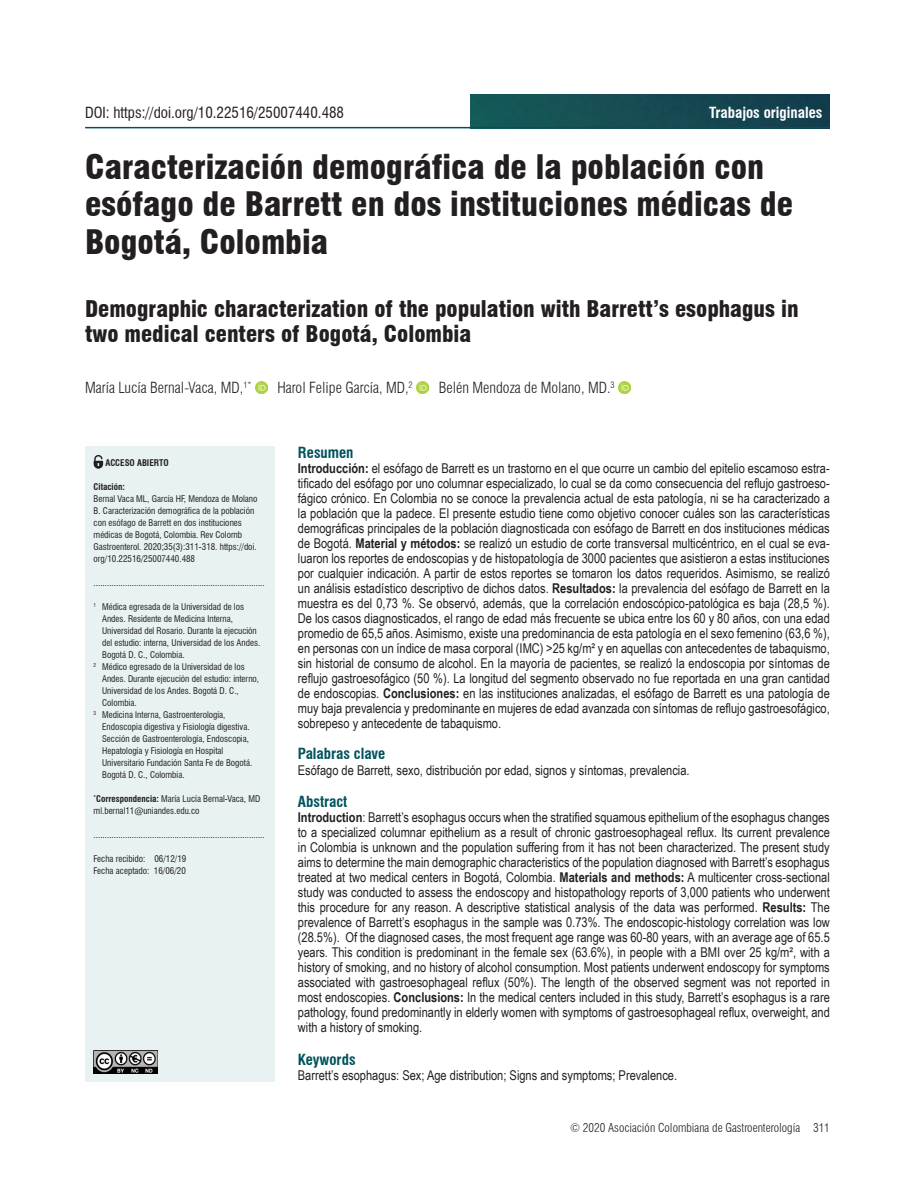
<style>
.page{position:relative;width:915px;height:1188px;background:#fff}
.page>*{position:absolute;margin:0;border:0;box-sizing:border-box;transform-origin:0 0}
.t1{font:900 condensed 33px/37.5px "Swiss 721 BT";color:#231f20}
.t2{font:900 condensed 22.5px/25.5px "Swiss 721 BT";color:#231f20}
.Autores{font:300 condensed 15px "Swiss 721 BT";color:#231f20}
.t3{font:condensed 15px "Swiss 721 BT";color:#231f20}
.t4{font:700 condensed 15px "Swiss 721 BT";color:#00525d}
.t5{font:700 condensed 15px "Swiss 721 BT";color:#fff}
.t6{font:13.5px/15px "Arial Narrow";color:#231f20;text-align:justify}
.t7{font:300 condensed 12px "Swiss 721 BT";color:#231f20}
.Créditos_autores{font:condensed 9px/12px "Swiss 721 BT";color:#231f20}
.citacion{font:condensed 9px/12px "Swiss 721 BT";color:#231f20}
.Créditos_autores-2{font:700 condensed 9px "Swiss 721 BT";color:#231f20}
.s1{font-weight:700}
</style>
<div class="page">
<img style="left:470px;top:94px;width:359px;height:33px">
<svg style="left:255px;top:381px;width:12px;height:12px"></svg>
<svg style="left:416px;top:381px;width:12px;height:12px"></svg>
<svg style="left:618px;top:381px;width:12px;height:12px"></svg>
<div style="left:85px;top:446px;width:189px;height:636px;background:#e8f2f3"></div>
<svg style="left:93px;top:455px;width:10px;height:14px"></svg>
<hr style="left:85px;top:127px;width:744px;height:1px;background:#00525d">
<img style="left:94px;top:1051px;width:64px;height:22px">
<p class="t3" style="left:85px;top:103px;width:260px">DOI: https://doi.org/10.22516/25007440.488</p>
<p class="t5" style="left:709px;top:103px;width:115px">Trabajos originales</p>
<h1 class="t1" style="left:85px;top:148px;width:709px">Caracterización demográfica de la población con esófago de Barrett en dos instituciones médicas de<br>Bogotá, Colombia</h1>
<h2 class="t2" style="left:85px;top:296px;width:714px">Demographic characterization of the population with Barrett’s esophagus in two medical centers of Bogotá, Colombia</h2>
<p class="Autores" style="left:85px;top:379px;width:168px">María Lucía Bernal-Vaca, MD,<sup>1*</sup></p>
<p class="Autores" style="left:277px;top:379px;width:136px">Harol Felipe García, MD,<sup>2</sup></p>
<p class="Autores" style="left:438px;top:379px;width:177px">Belén Mendoza de Molano, MD.<sup>3</sup></p>
<p class="Créditos_autores-2" style="left:105px;top:457px;width:65px">ACCESO ABIERTO</p>
<p class="Créditos_autores-2" style="left:94px;top:481px;width:33px">Citación:</p>
<p class="citacion" style="left:94px;top:493px;width:165px">Bernal Vaca ML, García HF, Mendoza de Molano B. Caracterización demográfica de la población con esófago de Barrett en dos instituciones médicas de Bogotá, Colombia. Rev Colomb Gastroenterol. 2020;35(3):311-318. https://doi. org/10.22516/25007440.488</p>
<p class="Créditos_autores" style="left:94px;top:577px;width:172px">............................................................................</p>
<p class="Créditos_autores" style="left:102px;top:601px;width:160px;text-indent:-9px"><sup>1</sup> Médica egresada de la Universidad de los Andes. Residente de Medicina Interna, Universidad del Rosario. Durante la ejecución del estudio: interna, Universidad de los Andes.<br>Bogotá D. C., Colombia.</p>
<p class="Créditos_autores" style="left:102px;top:661px;width:158px;text-indent:-9px"><sup>2</sup> Médico egresado de la Universidad de los Andes. Durante ejecución del estudio: interno, Universidad de los Andes. Bogotá D. C., Colombia.</p>
<p class="Créditos_autores" style="left:102px;top:709px;width:152px;text-indent:-9px"><sup>3</sup> Medicina Interna, Gastroenterología, Endoscopia digestiva y Fisiología digestiva.<br>Sección de Gastroenterología, Endoscopia, Hepatología y Fisiología en Hospital Universitario Fundación Santa Fe de Bogotá.<br>Bogotá D. C., Colombia.</p>
<p class="Créditos_autores" style="left:94px;top:793px;width:168px"><sup>*</sup><span class="s1">Correspondencia:</span> María Lucía Bernal-Vaca, MD</p>
<p class="Créditos_autores" style="left:94px;top:805px;width:107px">ml.bernal11@uniandes.edu.co</p>
<p class="Créditos_autores" style="left:94px;top:829px;width:172px">............................................................................</p>
<p class="citacion" style="left:94px;top:853px;width:94px">Fecha recibido: 06/12/19</p>
<p class="citacion" style="left:94px;top:865px;width:94px">Fecha aceptado: 16/06/20</p>
<p class="t4" style="left:298px;top:443px;width:57px">Resumen</p>
<p class="t6" style="left:298px;top:460px;width:533px"><span class="s1">Introducción:</span> el esófago de Barrett es un trastorno en el que ocurre un cambio del epitelio escamoso estra&shy;tificado del esófago por uno columnar especializado, lo cual se da como consecuencia del reflujo gastroeso&shy;fágico crónico. En Colombia no se conoce la prevalencia actual de esta patología, ni se ha caracterizado a la población que la padece. El presente estudio tiene como objetivo conocer cuáles son las características demográficas principales de la población diagnosticada con esófago de Barrett en dos instituciones médicas de Bogotá. <span class="s1">Material y métodos:</span> se realizó un estudio de corte transversal multicéntrico, en el cual se eva&shy;luaron los reportes de endoscopias y de histopatología de 3000 pacientes que asistieron a estas instituciones por cualquier indicación. A partir de estos reportes se tomaron los datos requeridos. Asimismo, se realizó un análisis estadístico descriptivo de dichos datos. <span class="s1">Resultados:</span> la prevalencia del esófago de Barrett en la muestra es del 0,73 %. Se observó, además, que la correlación endoscópico-patológica es baja (28,5 %).<br>De los casos diagnosticados, el rango de edad más frecuente se ubica entre los 60 y 80 años, con una edad promedio de 65,5 años. Asimismo, existe una predominancia de esta patología en el sexo femenino (63,6 %), en personas con un índice de masa corporal (IMC) &gt;25 kg/m² y en aquellas con antecedentes de tabaquismo, sin historial de consumo de alcohol. En la mayoría de pacientes, se realizó la endoscopia por síntomas de reflujo gastroesofágico (50 %). La longitud del segmento observado no fue reportada en una gran cantidad de endoscopias. <span class="s1">Conclusiones:</span> en las instituciones analizadas, el esófago de Barrett es una patología de muy baja prevalencia y predominante en mujeres de edad avanzada con síntomas de reflujo gastroesofágico, sobrepeso y antecedente de tabaquismo.</p>
<p class="t4" style="left:298px;top:745px;width:89px">Palabras clave</p>
<p class="t6" style="left:298px;top:762px;width:393px">Esófago de Barrett, sexo, distribución por edad, signos y síntomas, prevalencia.</p>
<p class="t4" style="left:298px;top:792px;width:51px">Abstract</p>
<p class="t6" style="left:298px;top:809px;width:533px"><span class="s1">Introduction</span>: Barrett’s esophagus occurs when the stratified squamous epithelium of the esophagus changes to a specialized columnar epithelium as a result of chronic gastroesophageal reflux. Its current prevalence in Colombia is unknown and the population suffering from it has not been characterized. The present study aims to determine the main demographic characteristics of the population diagnosed with Barrett’s esophagus treated at two medical centers in Bogotá, Colombia. <span class="s1">Materials and methods:</span> A multicenter cross-sectional study was conducted to assess the endoscopy and histopathology reports of 3,000 patients who underwent this procedure for any reason. A descriptive statistical analysis of the data was performed. <span class="s1">Results:</span> The prevalence of Barrett’s esophagus in the sample was 0.73%. The endoscopic-histology correlation was low (28.5%). Of the diagnosed cases, the most frequent age range was 60-80 years, with an average age of 65.5 years. This condition is predominant in the female sex (63.6%), in people with a BMI over 25 kg/m², with a history of smoking, and no history of alcohol consumption. Most patients underwent endoscopy for symptoms associated with gastroesophageal reflux (50%). The length of the observed segment was not reported in most endoscopies. <span class="s1">Conclusions:</span> In the medical centers included in this study, Barrett’s esophagus is a rare pathology, found predominantly in elderly women with symptoms of gastroesophageal reflux, overweight, and with a history of smoking.</p>
<p class="t4" style="left:298px;top:1050px;width:59px">Keywords</p>
<p class="t6" style="left:298px;top:1068px;width:380px">Barrett’s esophagus: Sex; Age distribution; Signs and symptoms; Prevalence.</p>
<p class="t7" style="left:570px;top:1120px;width:261px">© 2020 Asociación Colombiana de Gastroenterología 311</p>
</div>
